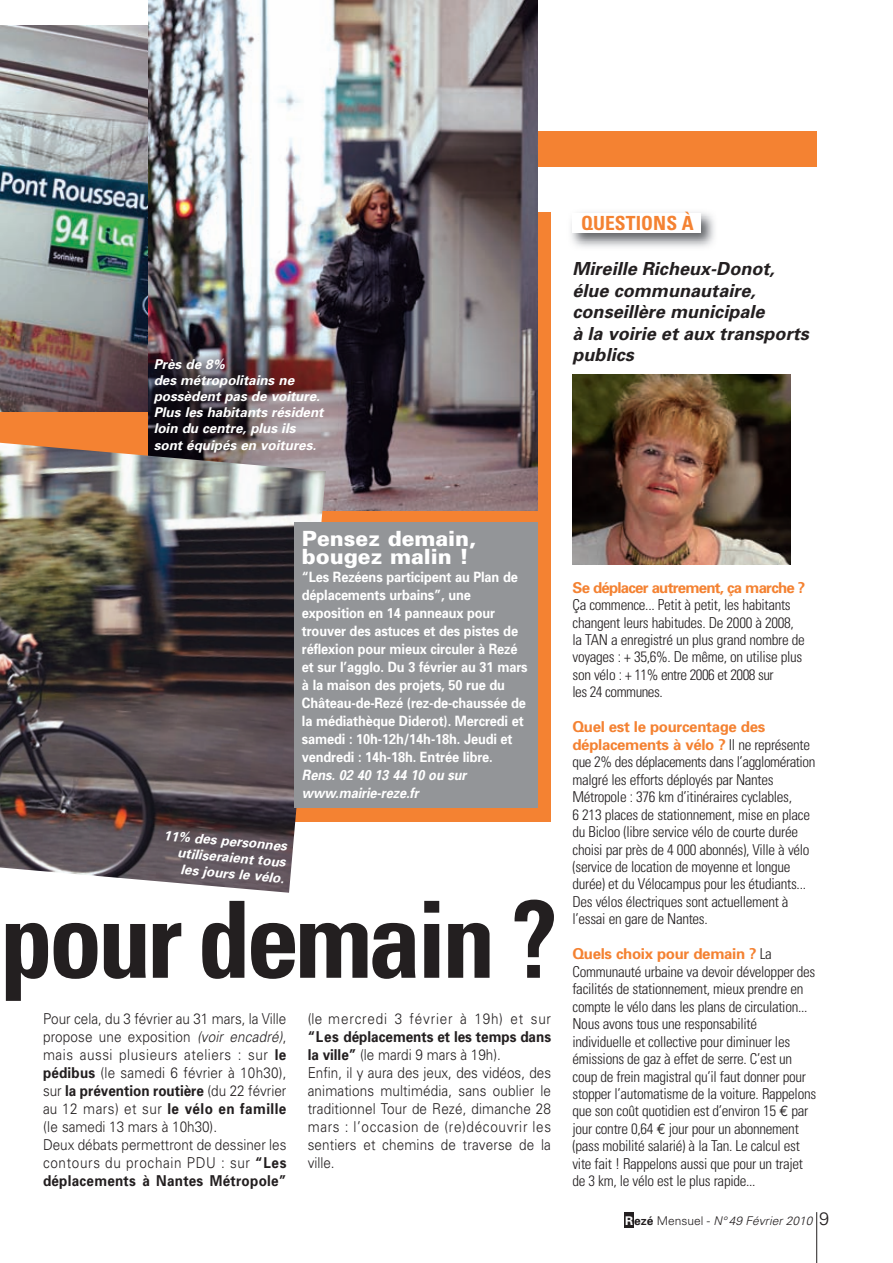
<style>
.page{position:relative;width:893px;height:1263px;background:#fff}
.page>*{position:absolute;margin:0;border:0;box-sizing:border-box;transform-origin:0 0}
.t1{font:700 condensed 106.5px "Univers";letter-spacing:-.04em;color:#231f20}
.t2{font:900 21px/18px "Univers";color:#fff}
.t3{font:700 condensed 19.5px "Univers";letter-spacing:.005em;color:#f48232}
.t4{font:italic 700 18px/21.6px "Univers";letter-spacing:.005em;color:#231f20}
.t5{font:300 condensed 15px/17.4px "Univers";letter-spacing:-.02em;color:#231f20}
.t6{font:300 15px/18px "Univers";letter-spacing:.01em;color:#231f20;scale:.9 1}
.t7{font:700 15px "Univers";letter-spacing:-.05em;color:#f48232}
.t8{font:300 15px "Univers";letter-spacing:.06em;color:#231f20;scale:.9 1}
.t9{font:700 14.25px/18px "Univers";letter-spacing:-.01em;color:#fff;scale:.9 1}
.t10{font:italic 700 14.25px/18px "Univers";letter-spacing:-.005em;color:#fff;scale:.9 1}
.t11{font:italic 700 13.5px/16.2px "Univers";color:#fff}
.t12{font:italic 300 12px "Univers";letter-spacing:.005em;color:#231f20}
.s1{font-style:italic}
.s2{font-weight:700}
.s3{font-weight:700;font-stretch:normal;color:#f48232}
.s4{font-family:"Euro Mono";font-weight:400;font-stretch:normal}
.s5{font-weight:700;font-style:normal;color:#fff}
.s6{font-weight:700;font-style:normal}
.s7{font-style:normal}
.s8{font-style:normal;font-size:18px}
</style>
<div class="page">
<div style="left:0;top:132px;width:816px;height:35px;background:#f48232"></div>
<img style="left:572px;top:374px;width:219px;height:191px">
<div style="left:0;top:213px;width:551px;height:609px;background:#f48232"></div>
<img style="left:0;top:26px;width:148px;height:386px">
<img style="left:148px;top:0;width:390px;height:510px">
<img style="left:0;top:415px;width:326px;height:477px">
<div style="left:294px;top:522px;width:244px;height:286px;background:#939598"></div>
<hr style="left:816px;top:1212px;width:1px;height:51px;background:#231f20">
<div style="left:625px;top:1212px;width:9px;height:15px;background:#231f20"></div>
<img style="left:571px;top:212px;width:144px;height:35px">
<div style="left:572px;top:213px;width:129px;height:20px;background:#fff"></div>
<p class="t11" style="left:154px;top:357px;width:171px">Près de 8%<br>des métropolitains ne possèdent pas de voiture.<br>Plus les habitants résident loin du centre, plus ils sont équipés en voitures.</p>
<h3 class="t3" style="left:581px;top:216px;width:114px">QUESTIONS À</h3>
<p class="t4" style="left:572px;top:259px;width:238px">Mireille Richeux-Donot, élue communautaire, conseillère municipale<br>à la voirie et aux transports publics</p>
<p class="t11" style="left:164px;top:828px;width:126px;text-align:right;rotate:5deg">11% des personnes utiliseraient tous les jours le vélo.</p>
<h2 class="t2" style="left:302px;top:531px;width:176px">Pensez demain, bougez malin !</h2>
<p class="t9" style="left:302px;top:569px;width:252px">“Les Rezéens participent au Plan de déplacements urbains”, une exposition en 14 panneaux pour trouver des astuces et des pistes de réflexion pour mieux circuler à Rezé et sur l’agglo. Du 3 février au 31 mars à la maison des projets, 50 rue du Château-de-Rezé (rez-de-chaussée de la médiathèque Diderot). Mercredi et samedi : 10h-12h/14h-18h. Jeudi et vendredi : 14h-18h. Entrée libre.</p>
<p class="t10" style="left:302px;top:767px;width:185px">Rens. 02 40 13 44 10 ou sur www.mairie-reze.fr</p>
<h1 class="t1" style="left:0;top:901px;width:559px">pour demain ?</h1>
<p class="t6" style="left:43px;top:1011px;width:272px">Pour cela, du 3 février au 31 mars, la Ville propose une exposition <span class="s1">(voir encadré)</span>, mais aussi plusieurs ateliers : sur <span class="s2">le pédibus</span> (le samedi 6 février à 10h30), sur <span class="s2">la prévention routière</span> (du 22 février au 12 mars) et sur <span class="s2">le vélo en famille </span>(le samedi 13 mars à 10h30).<br>Deux débats permettront de dessiner les contours du prochain PDU : sur <span class="s2">“Les déplacements à Nantes Métropole”</span></p>
<p class="t8" style="left:308px;top:1014px;width:272px">(le mercredi 3 février à 19h) et sur</p>
<p class="t6" style="left:308px;top:1029px;width:272px"><span class="s2">“Les déplacements et les temps dans la ville”</span> (le mardi 9 mars à 19h).<br>Enfin, il y aura des jeux, des vidéos, des animations multimédia, sans oublier le traditionnel Tour de Rezé, dimanche 28 mars : l’occasion de (re)découvrir les sentiers et chemins de traverse de la ville.</p>
<p class="t7" style="left:572px;top:582px;width:234px">Se déplacer autrement, ça marche ?</p>
<p class="t5" style="left:572px;top:597px;width:234px">Ça commence... Petit à petit, les habitants changent leurs habitudes. De 2000 à 2008, la TAN a enregistré un plus grand nombre de voyages : + 35,6%. De même, on utilise plus son vélo : + 11% entre 2006 et 2008 sur<br>les 24 communes.</p>
<p class="t5" style="left:572px;top:720px;width:244px"><span class="s3">Quel est le pourcentage des déplacements à vélo ?</span> Il ne représente que 2% des déplacements dans l’agglomération malgré les efforts déployés par Nantes Métropole : 376 km d’itinéraires cyclables,<br>6 213 places de stationnement, mise en place du Bicloo (libre service vélo de courte durée choisi par près de 4 000 abonnés), Ville à vélo (service de location de moyenne et longue durée) et du Vélocampus pour les étudiants...<br>Des vélos électriques sont actuellement à l’essai en gare de Nantes.</p>
<p class="t5" style="left:572px;top:947px;width:245px"><span class="s3">Quels choix pour demain ?</span> La Communauté urbaine va devoir développer des facilités de stationnement, mieux prendre en compte le vélo dans les plans de circulation...<br>Nous avons tous une responsabilité individuelle et collective pour diminuer les émissions de gaz à effet de serre. C’est un coup de frein magistral qu’il faut donner pour stopper l’automatisme de la voiture. Rappelons que son coût quotidien est d’environ 15 <span class="s4">€</span> par jour contre 0,64 <span class="s4">€</span> jour pour un abonnement (pass mobilité salarié) à la Tan. Le calcul est vite fait ! Rappelons aussi que pour un trajet de 3 km, le vélo est le plus rapide...</p>
<p class="t12" style="left:625px;top:1217px;width:206px"><span class="s5">R</span><span class="s6">ezé</span> <span class="s7">Mensuel -</span> N° 49 Février 2010 <span class="s8">9</span></p>
</div>
